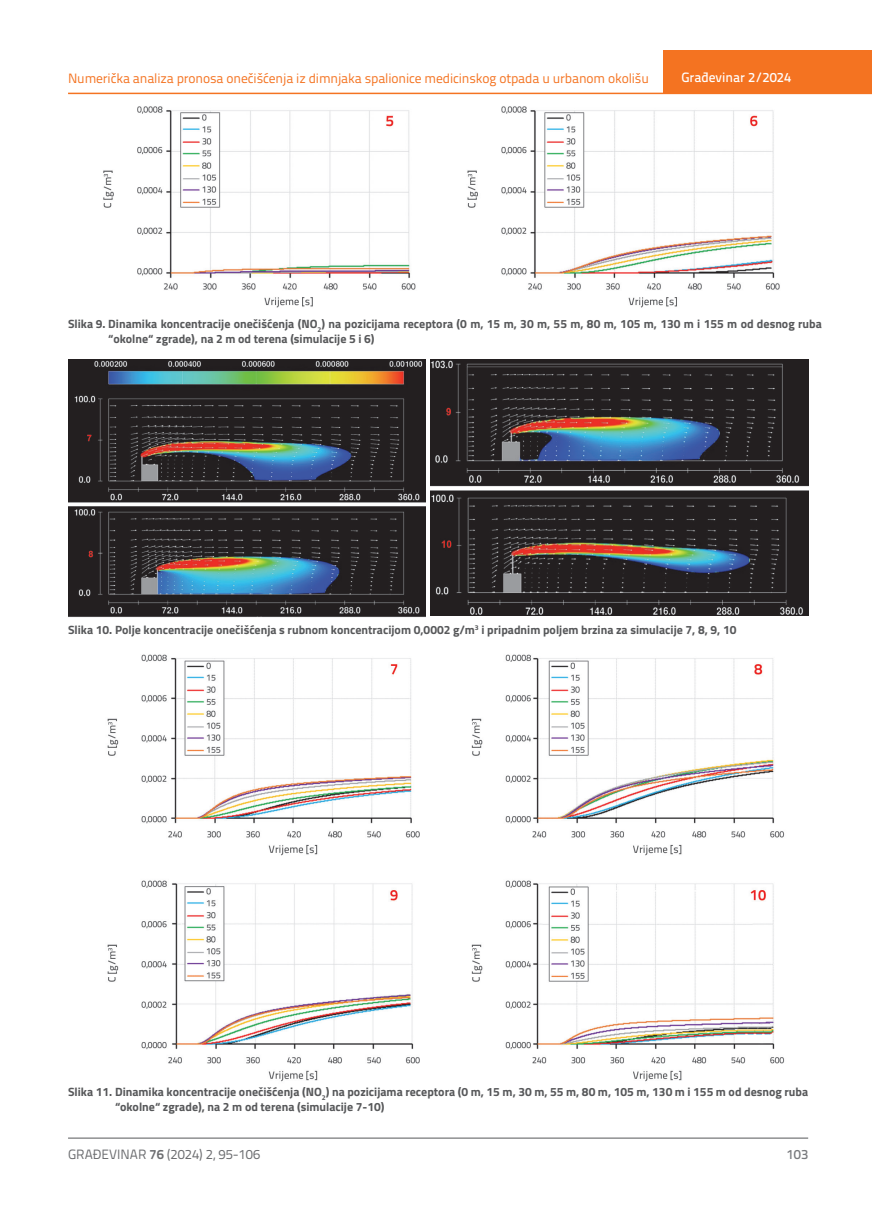
<style>
.page{position:relative;width:872px;height:1212px;background:#fff}
.page>*{position:absolute;margin:0;border:0;box-sizing:border-box;transform-origin:0 0}
.t1{font:13.5px "Titillium Text 22 L";letter-spacing:-.01em;color:#f47321}
.t2{font:13.5px "Titillium Text 22 L";color:#6c6d70}
.t3{font:500 13.5px "Titillium Text 22 L";color:#fff}
.t4{font:500 13.5px "Titillium Text 22 L";color:#787a7d}
.t5{font:700 12px/15px "Titillium";color:#57585a}
.s1{font-weight:700}
</style>
<div class="page">
<hr style="left:68px;top:93px;width:804px;height:1px;background:#f47321">
<div style="left:663px;top:50px;width:209px;height:44px;background:#f47321"></div>
<hr style="left:68px;top:1138px;width:740px;height:1px;background:#57585a">
<img style="left:103px;top:106px;width:677px;height:202px">
<img style="left:68px;top:359px;width:357px;height:258px">
<img style="left:431px;top:359px;width:377px;height:257px">
<img style="left:107px;top:654px;width:678px;height:428px">
<p class="t1" style="left:68px;top:68px;width:582px">Numerička analiza pronosa onečišćenja iz dimnjaka spalionice medicinskog otpada u urbanom okolišu</p>
<p class="t3" style="left:681px;top:67px;width:111px">Građevinar 2/2024</p>
<p class="t5" style="left:108px;top:315px;width:715px;text-indent:-40px">Slika 9. Dinamika koncentracije onečišćenja (NO<sub>2</sub>) na pozicijama receptora (0 m, 15 m, 30 m, 55 m, 80 m, 105 m, 130 m i 155 m od desnog ruba “okolne“ zgrade), na 2 m od terena (simulacije 5 i 6)</p>
<p class="t5" style="left:68px;top:622px;width:670px">Slika 10. Polje koncentracije onečišćenja s rubnom koncentracijom 0,0002 g/m<sup>3</sup> i pripadnim poljem brzina za simulacije 7, 8, 9, 10</p>
<p class="t5" style="left:115px;top:1084px;width:694px;text-indent:-47px">Slika 11. Dinamika koncentracije onečišćenja (NO<sub>2</sub>) na pozicijama receptora (0 m, 15 m, 30 m, 55 m, 80 m, 105 m, 130 m i 155 m od desnog ruba “okolne“ zgrade), na 2 m od terena (simulacije 7-10)</p>
<p class="t2" style="left:68px;top:1144px;width:194px">GRAĐEVINAR <span class="s1">76</span> (2024) 2, 95-106</p>
<p class="t4" style="left:786px;top:1144px;width:23px">103</p>
</div>
